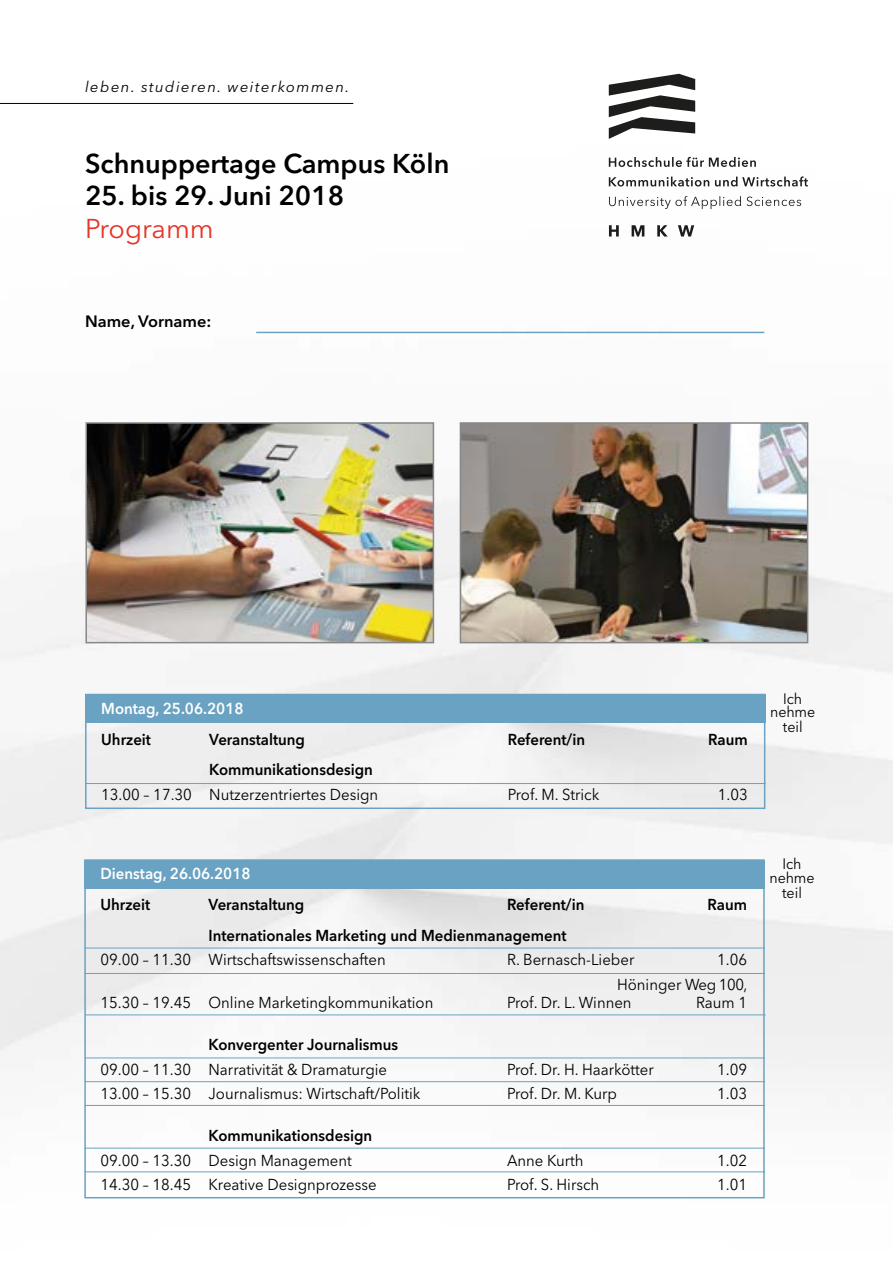
<style>
.page{position:relative;width:893px;height:1263px;background:#fff}
.page>*{position:absolute;margin:0;border:0;box-sizing:border-box;transform-origin:0 0}
.t1{font:600 27px "Avenir Next LT Pro";color:#000}
.t2{font:27px "Avenir Next LT Pro";color:#e63329}
.t3{font:600 16.35px "Avenir Next LT Pro";color:#000}
.t4{font:15.75px/24.5px "Avenir Next LT Pro";color:#000;text-align:right;scale:.95 1}
.t5{font:600 15.75px "Avenir Next LT Pro";color:#000;scale:.95 1}
.t6{font:600 15.75px "Avenir Next LT Pro";color:#fff;scale:.95 1}
.t7{font:italic 15px "Avenir Next LT Pro";letter-spacing:.095em;color:#000}
.t8{font:15px/13.5px "Avenir Next LT Pro";letter-spacing:-.01em;color:#000;text-align:center;scale:.95 1}
</style>
<div class="page">
<img style="left:0;top:73px;width:892px;height:1126px">
<hr style="left:0;top:103px;width:353px;height:1px;background:#000">
<svg style="left:609px;top:225px;width:85px;height:11px"></svg>
<svg style="left:609px;top:196px;width:192px;height:13px"></svg>
<svg style="left:609px;top:176px;width:199px;height:11px"></svg>
<svg style="left:609px;top:157px;width:147px;height:10px"></svg>
<svg style="left:609px;top:74px;width:86px;height:65px"></svg>
<div style="left:85px;top:694px;width:680px;height:115px;border:2px solid #69a2c2"></div>
<hr style="left:85px;top:783px;width:681px;height:1px;background:#69a2c2">
<div style="left:85px;top:694px;width:681px;height:29px;background:#69a2c2"></div>
<hr style="left:256px;top:332px;width:508px;height:1px;background:#69a2c2">
<img style="left:88px;top:425px;width:343px;height:215px">
<div style="left:85px;top:422px;width:349px;height:221px;border:2px solid #878787"></div>
<img style="left:463px;top:425px;width:342px;height:215px">
<div style="left:460px;top:422px;width:348px;height:221px;border:2px solid #878787"></div>
<hr style="left:85px;top:973px;width:680px;height:1px;background:#69a2c2">
<hr style="left:85px;top:1014px;width:681px;height:1px;background:#69a2c2">
<hr style="left:85px;top:948px;width:680px;height:1px;background:#69a2c2">
<hr style="left:85px;top:1057px;width:680px;height:1px;background:#69a2c2">
<hr style="left:85px;top:1148px;width:680px;height:1px;background:#69a2c2">
<div style="left:85px;top:860px;width:680px;height:28px;background:#69a2c2"></div>
<hr style="left:85px;top:1105px;width:680px;height:1px;background:#69a2c2">
<hr style="left:85px;top:1081px;width:680px;height:1px;background:#69a2c2">
<hr style="left:85px;top:1171px;width:680px;height:1px;background:#69a2c2">
<p class="t7" style="left:85px;top:78px;width:266px">leben. studieren. weiterkommen.</p>
<h1 class="t1" style="left:85px;top:147px;width:366px">Schnuppertage Campus Köln</h1>
<h1 class="t1" style="left:85px;top:179px;width:261px">25. bis 29. Juni 2018</h1>
<h1 class="t2" style="left:85px;top:212px;width:130px">Programm</h1>
<p class="t3" style="left:85px;top:311px;width:128px">Name, Vorname:</p>
<p class="t6" style="left:101px;top:699px;width:151px">Montag, 25.06.2018</p>
<p class="t5" style="left:101px;top:729px;width:54px">Uhrzeit</p>
<p class="t5" style="left:209px;top:729px;width:102px">Veranstaltung</p>
<p class="t5" style="left:508px;top:729px;width:83px">Referent/in</p>
<p class="t5" style="left:708px;top:729px;width:43px">Raum</p>
<p class="t5" style="left:209px;top:760px;width:174px">Kommunikationsdesign</p>
<p class="t4" style="left:101px;top:782px;width:293px">13.00 – 17.30 Nutzerzentriertes Design</p>
<p class="t4" style="left:508px;top:782px;width:98px">Prof. M. Strick</p>
<p class="t4" style="left:718px;top:782px;width:33px">1.03</p>
<p class="t6" style="left:101px;top:864px;width:160px">Dienstag, 26.06.2018</p>
<p class="t5" style="left:101px;top:895px;width:54px">Uhrzeit</p>
<p class="t5" style="left:209px;top:895px;width:102px">Veranstaltung</p>
<p class="t5" style="left:507px;top:895px;width:83px">Referent/in</p>
<p class="t5" style="left:708px;top:895px;width:43px">Raum</p>
<p class="t5" style="left:209px;top:926px;width:378px">Internationales Marketing und Medienmanagement</p>
<p class="t4" style="left:101px;top:947px;width:302px">09.00 – 11.30 Wirtschaftswissenschaften</p>
<p class="t4" style="left:507px;top:947px;width:136px">R. Bernasch-Lieber</p>
<p class="t4" style="left:617px;top:947px;width:139px">1.06<br>Höninger Weg 100,</p>
<p class="t4" style="left:101px;top:990px;width:352px">15.30 – 19.45 Online Marketingkommunikation</p>
<p class="t4" style="left:507px;top:990px;width:133px">Prof. Dr. L. Winnen</p>
<p class="t4" style="left:696px;top:990px;width:55px">Raum 1</p>
<p class="t5" style="left:209px;top:1035px;width:201px">Konvergenter Journalismus</p>
<p class="t4" style="left:101px;top:1057px;width:303px">09.00 – 11.30 Narrativität &amp; Dramaturgie</p>
<p class="t4" style="left:507px;top:1057px;width:156px">Prof. Dr. H. Haarkötter</p>
<p class="t4" style="left:717px;top:1057px;width:33px">1.09</p>
<p class="t4" style="left:101px;top:1081px;width:338px">13.00 – 15.30 Journalismus: Wirtschaft/Politik</p>
<p class="t4" style="left:507px;top:1081px;width:117px">Prof. Dr. M. Kurp</p>
<p class="t4" style="left:717px;top:1081px;width:33px">1.03</p>
<p class="t5" style="left:209px;top:1126px;width:174px">Kommunikationsdesign</p>
<p class="t4" style="left:101px;top:1148px;width:266px">09.00 – 13.30 Design Management</p>
<p class="t4" style="left:507px;top:1148px;width:82px">Anne Kurth</p>
<p class="t4" style="left:717px;top:1148px;width:33px">1.02</p>
<p class="t4" style="left:101px;top:1172px;width:292px">14.30 – 18.45 Kreative Designprozesse</p>
<p class="t4" style="left:507px;top:1172px;width:99px">Prof. S. Hirsch</p>
<p class="t4" style="left:717px;top:1172px;width:33px">1.01</p>
<p class="t8" style="left:770px;top:692px;width:49px">Ich nehme</p>
<p class="t8" style="left:783px;top:720px;width:22px">teil</p>
<p class="t8" style="left:770px;top:857px;width:49px">Ich nehme</p>
<p class="t8" style="left:782px;top:886px;width:22px">teil</p>
</div>
